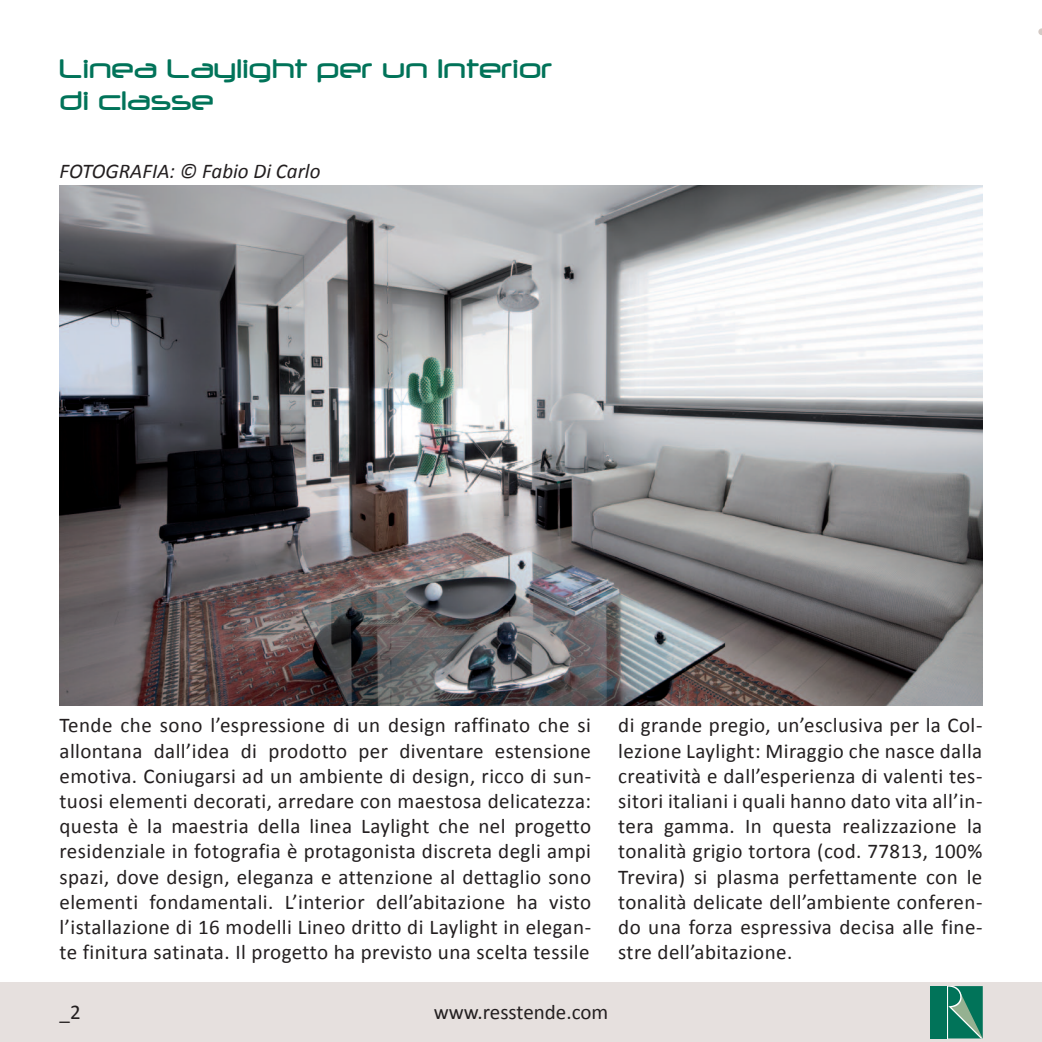
<style>
.page{position:relative;width:1042px;height:1042px;background:#fff}
.page>*{position:absolute;margin:0;border:0;box-sizing:border-box;transform-origin:0 0}
.t1{font:31.5px/31.5px "Neuropol";letter-spacing:.01em;color:#017359}
.t2{font:21px/25.2px "Calibri";letter-spacing:.02em;color:#231f20;text-align:justify}
.t3{font:italic 21px "Calibri";color:#231f20}
.t4{font:21px "Calibri";color:#231f20}
</style>
<div class="page">
<svg style="left:1038px;top:28px;width:4px;height:7px"></svg>
<div style="left:0;top:982px;width:1042px;height:60px;background:#e6e0de"></div>
<div style="left:946px;top:986px;width:37px;height:52px;background:#017359"></div>
<svg style="left:947px;top:986px;width:36px;height:52px"></svg>
<div style="left:930px;top:986px;width:16px;height:52px;background:#017359"></div>
<img style="left:60px;top:185px;width:922px;height:520px">
<p class="t1" style="left:60px;top:53px;width:494px">Linea Laylight per un Interior di classe</p>
<p class="t3" style="left:60px;top:156px;width:262px">FOTOGRAFIA: © Fabio Di Carlo</p>
<p class="t2" style="left:60px;top:713px;width:533px">Tende che sono l’espressione di un design raffinato che si allontana dall’idea di prodotto per diventare estensione emotiva. Coniugarsi ad un ambiente di design, ricco di sun&shy;tuosi elementi decorati, arredare con maestosa delicatezza: questa è la maestria della linea Laylight che nel progetto residenziale in fotografia è protagonista discreta degli ampi spazi, dove design, eleganza e attenzione al dettaglio sono elementi fondamentali. L’interior dell’abitazione ha visto l’istallazione di 16 modelli Lineo dritto di Laylight in elegan&shy;te finitura satinata. Il progetto ha previsto una scelta tessile</p>
<p class="t2" style="left:618px;top:713px;width:366px">di grande pregio, un’esclusiva per la Col&shy;lezione Laylight: Miraggio che nasce dalla creatività e dall’esperienza di valenti tes&shy;sitori italiani i quali hanno dato vita all’in&shy;tera gamma. In questa realizzazione la tonalità grigio tortora (cod. 77813, 100% Trevira) si plasma perfettamente con le tonalità delicate dell’ambiente conferen&shy;do una forza espressiva decisa alle fine&shy;stre dell’abitazione.</p>
<p class="t2" style="left:60px;top:1000px;width:23px">_2</p>
<p class="t4" style="left:434px;top:999px;width:176px">www.resstende.com</p>
</div>
